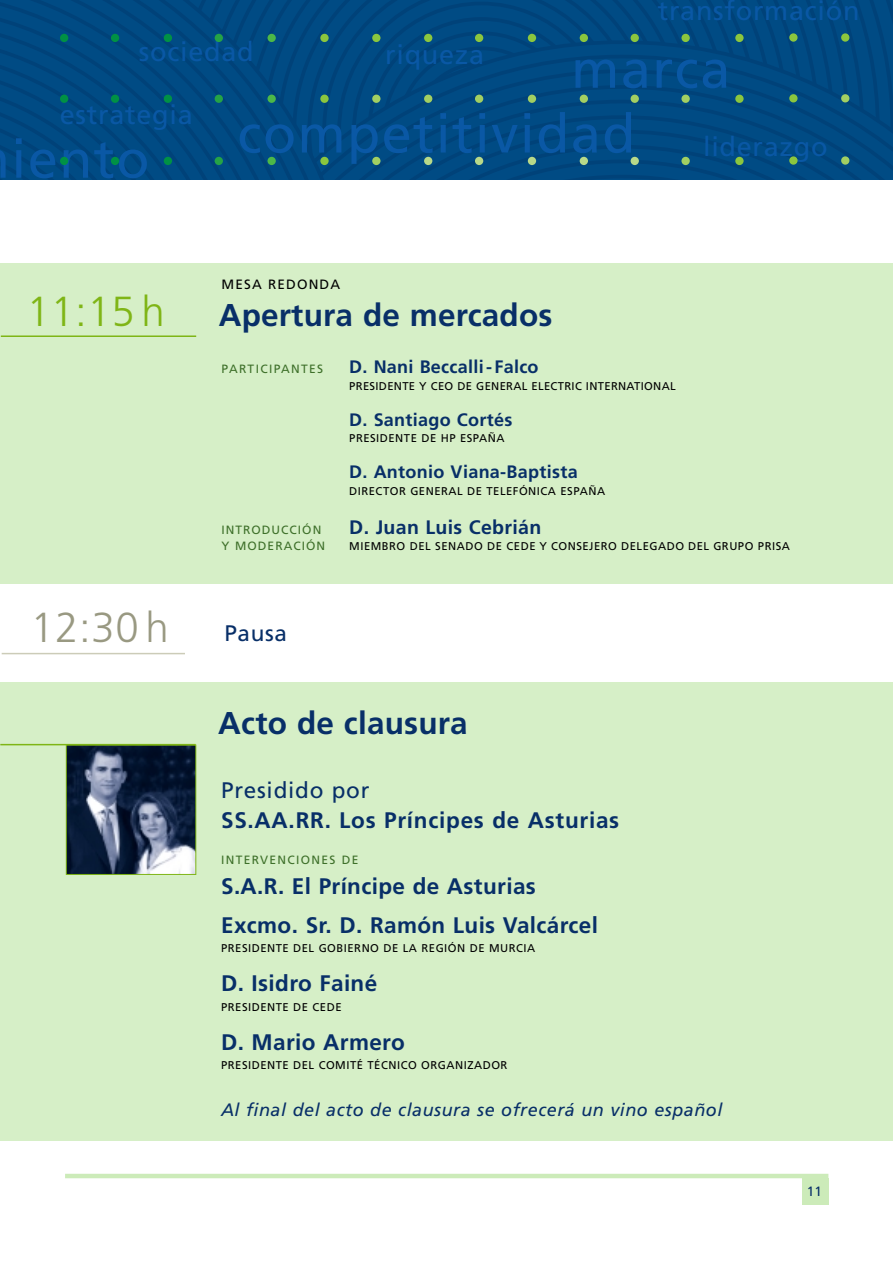
<style>
.page{position:relative;width:893px;height:1263px;background:#fff}
.page>*{position:absolute;margin:0;border:0;box-sizing:border-box;transform-origin:0 0}
.t1{font:54px "Frutiger";letter-spacing:.03em;color:#0a58a5}
.t2{font:300 42px "Frutiger";color:#7fb516}
.t3{font:300 42px "Frutiger";color:#999982}
.t4{font:700 31.5px "Frutiger";letter-spacing:.005em;color:#082f68}
.t5{font:27px "Frutiger";letter-spacing:.03em;color:#0a58a5}
.t6{font:700 22.5px/39px "Frutiger";letter-spacing:.015em;color:#082f68}
.t7{font:700 22.5px "Frutiger";letter-spacing:.035em;color:#082f68}
.t8{font:22.5px "Frutiger";letter-spacing:.035em;color:#082f68}
.t9{font:700 19.5px "Frutiger";letter-spacing:.015em;color:#082f68}
.t10{font:700 18px "Frutiger";letter-spacing:.015em;color:#082f68}
.t11{font:italic 18px "Frutiger";letter-spacing:.03em;color:#082f68}
.t12{font:13.5px "Frutiger";letter-spacing:.085em;color:#000}
.t13{font:13.5px "Frutiger";color:#082f68}
.t14{font:12px "Frutiger";letter-spacing:.095em;color:#3e702a}
.t15{font:11.25px "Frutiger";letter-spacing:.045em;color:#000}
</style>
<div class="page">
<svg style="left:360px;top:0;width:532px;height:40px;background:#004881"></svg>
<svg style="left:360px;top:40px;width:532px;height:13px;background:#004880"></svg>
<svg style="left:360px;top:53px;width:532px;height:126px;background:#004881"></svg>
<svg style="left:347px;top:0;width:13px;height:179px;background:#004881"></svg>
<svg style="left:0;top:0;width:347px;height:179px;background:#004881"></svg>
<div style="left:735px;top:34px;width:8px;height:8px;background:#8bc63e;border-radius:50%"></div>
<div style="left:735px;top:95px;width:8px;height:8px;background:#8bc63e;border-radius:50%"></div>
<div style="left:735px;top:157px;width:8px;height:8px;background:#8bc63e;border-radius:50%"></div>
<div style="left:681px;top:34px;width:8px;height:8px;background:#8bc63e;border-radius:50%"></div>
<div style="left:681px;top:95px;width:8px;height:8px;background:#a2cf62;border-radius:50%"></div>
<div style="left:681px;top:157px;width:8px;height:8px;background:#a2cf62;border-radius:50%"></div>
<div style="left:630px;top:34px;width:9px;height:8px;background:#8bc63e;border-radius:50%"></div>
<div style="left:630px;top:95px;width:9px;height:8px;background:#a2cf62;border-radius:50%"></div>
<div style="left:630px;top:157px;width:9px;height:8px;background:#b8d989;border-radius:50%"></div>
<div style="left:579px;top:34px;width:9px;height:8px;background:#8bc63e;border-radius:50%"></div>
<div style="left:579px;top:95px;width:9px;height:8px;background:#a2cf62;border-radius:50%"></div>
<div style="left:579px;top:157px;width:9px;height:8px;background:#b8d989;border-radius:50%"></div>
<div style="left:528px;top:34px;width:8px;height:8px;background:#8bc63e;border-radius:50%"></div>
<div style="left:528px;top:95px;width:8px;height:8px;background:#a2cf62;border-radius:50%"></div>
<div style="left:528px;top:157px;width:8px;height:8px;background:#b8d989;border-radius:50%"></div>
<div style="left:475px;top:34px;width:8px;height:8px;background:#8bc63e;border-radius:50%"></div>
<div style="left:475px;top:95px;width:8px;height:8px;background:#a2cf62;border-radius:50%"></div>
<div style="left:475px;top:157px;width:8px;height:8px;background:#b8d989;border-radius:50%"></div>
<div style="left:424px;top:34px;width:8px;height:8px;background:#8bc63e;border-radius:50%"></div>
<div style="left:424px;top:95px;width:8px;height:8px;background:#a2cf62;border-radius:50%"></div>
<div style="left:424px;top:157px;width:8px;height:8px;background:#b8d989;border-radius:50%"></div>
<div style="left:372px;top:34px;width:8px;height:8px;background:#8bc63e;border-radius:50%"></div>
<div style="left:372px;top:95px;width:8px;height:8px;background:#a2cf62;border-radius:50%"></div>
<div style="left:372px;top:157px;width:8px;height:8px;background:#a2cf62;border-radius:50%"></div>
<div style="left:320px;top:34px;width:8px;height:8px;background:#8bc63e;border-radius:50%"></div>
<div style="left:320px;top:95px;width:8px;height:8px;background:#8bc63e;border-radius:50%"></div>
<div style="left:320px;top:157px;width:8px;height:8px;background:#8bc63e;border-radius:50%"></div>
<div style="left:267px;top:34px;width:9px;height:8px;background:#4cb848;border-radius:50%"></div>
<div style="left:267px;top:95px;width:9px;height:8px;background:#4cb848;border-radius:50%"></div>
<div style="left:267px;top:157px;width:9px;height:8px;background:#4cb848;border-radius:50%"></div>
<div style="left:215px;top:34px;width:8px;height:8px;background:#25a346;border-radius:50%"></div>
<div style="left:215px;top:95px;width:8px;height:8px;background:#25a346;border-radius:50%"></div>
<div style="left:215px;top:157px;width:8px;height:8px;background:#25a346;border-radius:50%"></div>
<div style="left:164px;top:34px;width:8px;height:8px;background:#009145;border-radius:50%"></div>
<div style="left:164px;top:95px;width:8px;height:8px;background:#009145;border-radius:50%"></div>
<div style="left:164px;top:157px;width:8px;height:8px;background:#009145;border-radius:50%"></div>
<div style="left:111px;top:34px;width:8px;height:8px;background:#009145;border-radius:50%"></div>
<div style="left:111px;top:95px;width:8px;height:8px;background:#009145;border-radius:50%"></div>
<div style="left:111px;top:157px;width:8px;height:8px;background:#009145;border-radius:50%"></div>
<div style="left:60px;top:34px;width:8px;height:8px;background:#009145;border-radius:50%"></div>
<div style="left:60px;top:95px;width:8px;height:8px;background:#009145;border-radius:50%"></div>
<div style="left:60px;top:157px;width:8px;height:8px;background:#009145;border-radius:50%"></div>
<div style="left:841px;top:33px;width:8px;height:9px;background:#8bc63e;border-radius:50%"></div>
<div style="left:841px;top:94px;width:8px;height:8px;background:#a2cf62;border-radius:50%"></div>
<div style="left:841px;top:156px;width:8px;height:9px;background:#a2cf62;border-radius:50%"></div>
<div style="left:789px;top:33px;width:8px;height:9px;background:#8bc63e;border-radius:50%"></div>
<div style="left:789px;top:94px;width:8px;height:8px;background:#8bc63e;border-radius:50%"></div>
<div style="left:789px;top:156px;width:8px;height:9px;background:#8bc63e;border-radius:50%"></div>
<div style="left:0;top:264px;width:892px;height:320px;background:#d6efc7"></div>
<hr style="left:1px;top:335px;width:195px;height:2px;background:#7fb516">
<div style="left:1px;top:682px;width:891px;height:458px;background:#d6efc7"></div>
<img style="left:68px;top:747px;width:126px;height:126px">
<div style="left:66px;top:745px;width:130px;height:130px;border:1px solid #7fb516"></div>
<hr style="left:0;top:744px;width:196px;height:1px;background:#7fb516">
<hr style="left:65px;top:1174px;width:763px;height:4px;background:#ccebb9">
<div style="left:801px;top:1178px;width:27px;height:27px;background:#ccebb9"></div>
<hr style="left:2px;top:653px;width:183px;height:1px;background:#ccccb8">
<h3 class="t5" style="left:139px;top:40px;width:116px">sociedad</h3>
<h3 class="t5" style="left:385px;top:44px;width:101px">riqueza</h3>
<h3 class="t5" style="left:657px;top:0;width:203px">transformación</h3>
<h1 class="t1" style="left:571px;top:47px;width:161px">marca</h1>
<h3 class="t5" style="left:60px;top:104px;width:134px">estrategia</h3>
<h1 class="t1" style="left:11px;top:137px;width:140px">iento</h1>
<h1 class="t1" style="left:237px;top:112px;width:399px">competitividad</h1>
<p class="t12" style="left:222px;top:278px;width:120px">MESA REDONDA</p>
<h3 class="t5" style="left:703px;top:135px;width:126px">liderazgo</h3>
<h2 class="t2" style="left:27px;top:295px;width:139px">11:15 h</h2>
<h3 class="t4" style="left:219px;top:302px;width:335px">Apertura de mercados</h3>
<p class="t14" style="left:222px;top:364px;width:103px">PARTICIPANTES</p>
<h3 class="t10" style="left:349px;top:360px;width:191px">D. Nani Beccalli-Falco</h3>
<p class="t15" style="left:349px;top:381px;width:328px">PRESIDENTE Y CEO DE GENERAL ELECTRIC INTERNATIONAL</p>
<h3 class="t10" style="left:349px;top:412px;width:165px">D. Santiago Cortés</h3>
<p class="t15" style="left:349px;top:434px;width:157px">PRESIDENTE DE HP ESPAÑA</p>
<h3 class="t10" style="left:349px;top:465px;width:230px">D. Antonio Viana-Baptista</h3>
<p class="t15" style="left:349px;top:486px;width:257px">DIRECTOR GENERAL DE TELEFÓNICA ESPAÑA</p>
<p class="t14" style="left:222px;top:525px;width:101px">INTRODUCCIÓN</p>
<h3 class="t9" style="left:349px;top:519px;width:193px">D. Juan Luis Cebrián</h3>
<p class="t14" style="left:222px;top:541px;width:105px">Y MODERACIÓN</p>
<p class="t15" style="left:349px;top:542px;width:442px">MIEMBRO DEL SENADO DE CEDE Y CONSEJERO DELEGADO DEL GRUPO PRISA</p>
<h2 class="t3" style="left:31px;top:611px;width:139px">12:30 h</h2>
<h3 class="t8" style="left:224px;top:624px;width:64px">Pausa</h3>
<h3 class="t4" style="left:218px;top:710px;width:251px">Acto de clausura</h3>
<h3 class="t8" style="left:221px;top:781px;width:150px">Presidido por</h3>
<h3 class="t7" style="left:221px;top:811px;width:399px">SS.AA.RR. Los Príncipes de Asturias</h3>
<p class="t14" style="left:221px;top:855px;width:139px">INTERVENCIONES DE</p>
<h3 class="t6" style="left:221px;top:868px;width:378px">S.A.R. El Príncipe de Asturias<br>Excmo. Sr. D. Ramón Luis Valcárcel</h3>
<p class="t15" style="left:221px;top:944px;width:316px">PRESIDENTE DEL GOBIERNO DE LA REGIÓN DE MURCIA</p>
<h3 class="t6" style="left:221px;top:965px;width:158px">D. Isidro Fainé</h3>
<p class="t15" style="left:221px;top:1002px;width:122px">PRESIDENTE DE CEDE</p>
<h3 class="t6" style="left:221px;top:1024px;width:185px">D. Mario Armero</h3>
<p class="t15" style="left:221px;top:1061px;width:288px">PRESIDENTE DEL COMITÉ TÉCNICO ORGANIZADOR</p>
<h3 class="t11" style="left:221px;top:1102px;width:503px">Al final del acto de clausura se ofrecerá un vino español</h3>
<p class="t13" style="left:806px;top:1185px;width:17px">11</p>
</div>
